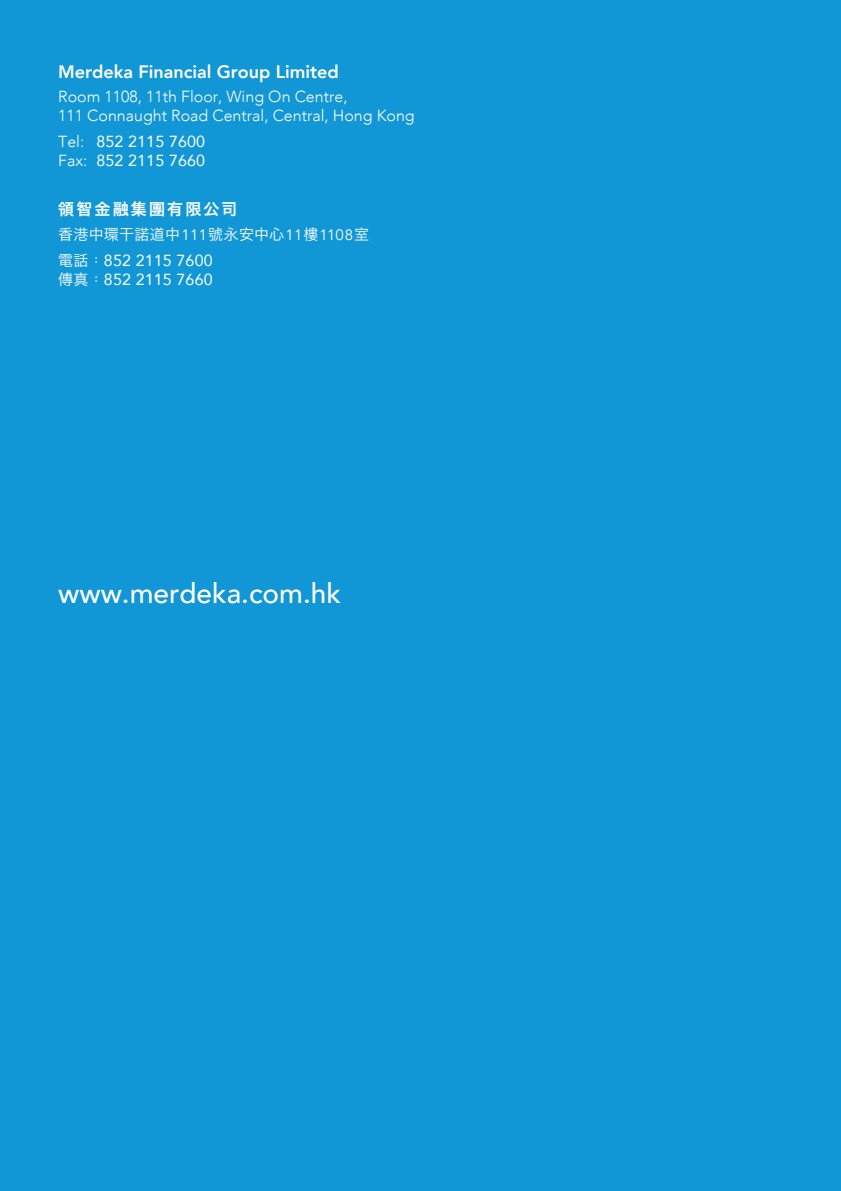
<style>
.page{position:relative;width:841px;height:1191px;background:#fff}
.page>*{position:absolute;margin:0;border:0;box-sizing:border-box;transform-origin:0 0}
.t1{font:500 28px "Avenir";color:#fff}
.t2{font:800 18px "Avenir";color:#fff}
.t3{font:300 16px/19.2px "Avenir";color:#fff}
.t4{font:16px/19.2px "Avenir";letter-spacing:.01em;color:#fff}
.t5{font:16px "Hira Kaku Pro N W6";letter-spacing:.135em;color:#fff}
.t6{font:15px "Hira Kaku Pro N W3";letter-spacing:.025em;color:#fff}
.s1{font-weight:300}
.s2{font-family:"Avenir"}
.s3{font-family:"Hira Kaku Pro N W3";font-size:15px}
.s4{font-family:"Adobe Ming Std";font-weight:300;font-size:15px}
</style>
<div class="page">
<div style="left:0;top:0;width:839px;height:1191px;background:#1197d6"></div>
<hr style="left:839px;top:0;width:2px;height:1191px;background:#1197d6">
<p class="t2" style="left:58px;top:57px;width:282px">Merdeka Financial Group Limited</p>
<p class="t3" style="left:58px;top:87px;width:358px">Room 1108, 11th Floor, Wing On Centre,<br>111 Connaught Road Central, Central, Hong Kong</p>
<p class="t4" style="left:58px;top:131px;width:148px"><span class="s1">Tel:</span> 852 2115 7600<br><span class="s1">Fax:</span> 852 2115 7660</p>
<p class="t5" style="left:58px;top:194px;width:180px">領智金融集團有限公司</p>
<p class="t6" style="left:58px;top:221px;width:312px">香港中環干諾道中<span class="s2">111</span>號永安中心<span class="s2">11</span>樓<span class="s2">1108</span>室</p>
<p class="t4" style="left:58px;top:250px;width:156px"><span class="s3">電話</span><span class="s4">：</span>852 2115 7600<span class="s3">傳真</span><span class="s4">：</span>852 2115 7660</p>
<h1 class="t1" style="left:58px;top:569px;width:284px">www.merdeka.com.hk</h1>
</div>
